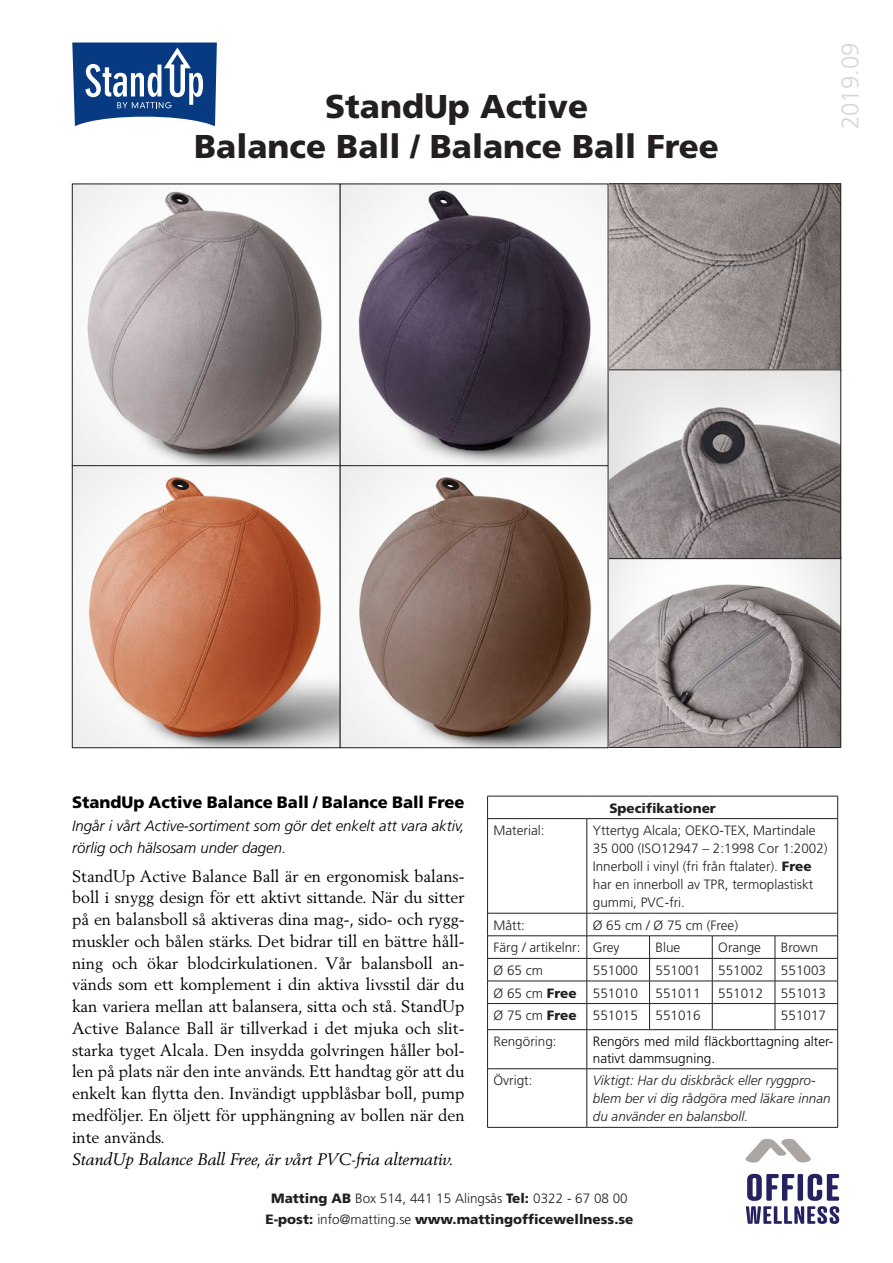
<style>
.page{position:relative;width:893px;height:1263px;background:#fff}
.page>*{position:absolute;margin:0;border:0;box-sizing:border-box;transform-origin:0 0}
.t1{font:900 33px "Frutiger";color:#231f20}
.t2{font:300 24px "Frutiger";color:#d5d6d8}
.t3{font:16.5px/21.8px "Berling";color:#000;text-align:justify}
.t4{font:italic 16.5px "Berling";color:#000}
.t5{font:900 16.5px "Frutiger";color:#000}
.t6{font:italic 300 15px/22.5px "Frutiger";color:#000}
.t7{font:300 13.5px/18px "Frutiger";color:#231f20}
.t8{font:italic 300 13.5px/18px "Frutiger";color:#231f20}
.t9{font:900 13.5px "Frutiger";color:#231f20}
.t10{font:300 13.5px/16.5px "Frutiger";color:#000}
.s1{font-weight:900}
.s2{font-weight:300}
</style>
<div class="page">
<svg style="left:746px;top:1139px;width:65px;height:23px"></svg>
<svg style="left:746px;top:1174px;width:93px;height:50px"></svg>
<img style="left:610px;top:559px;width:229px;height:187px">
<div style="left:608px;top:556px;width:233px;height:192px;border:1px solid #231f20"></div>
<img style="left:610px;top:186px;width:229px;height:183px">
<svg style="left:488px;top:797px;width:349px;height:330px"></svg>
<hr style="left:487px;top:796px;width:100px;height:1px;background:#231f20">
<svg style="left:487px;top:796px;width:1px;height:22px"></svg>
<hr style="left:587px;top:796px;width:62px;height:1px;background:#231f20">
<hr style="left:649px;top:796px;width:63px;height:1px;background:#231f20">
<hr style="left:712px;top:796px;width:63px;height:1px;background:#231f20">
<hr style="left:775px;top:796px;width:63px;height:1px;background:#231f20">
<svg style="left:837px;top:796px;width:1px;height:22px"></svg>
<hr style="left:487px;top:818px;width:100px;height:1px;background:#231f20">
<hr style="left:487px;top:819px;width:1px;height:94px;background:#231f20">
<hr style="left:587px;top:818px;width:62px;height:1px;background:#231f20">
<hr style="left:587px;top:819px;width:1px;height:94px;background:#231f20">
<hr style="left:649px;top:818px;width:63px;height:1px;background:#231f20">
<hr style="left:712px;top:818px;width:63px;height:1px;background:#231f20">
<hr style="left:775px;top:818px;width:63px;height:1px;background:#231f20">
<hr style="left:837px;top:819px;width:1px;height:94px;background:#231f20">
<svg style="left:487px;top:913px;width:351px;height:116px"></svg>
<hr style="left:487px;top:1029px;width:100px;height:1px;background:#231f20">
<hr style="left:487px;top:1030px;width:1px;height:38px;background:#231f20">
<hr style="left:587px;top:1029px;width:62px;height:1px;background:#231f20">
<hr style="left:587px;top:1030px;width:1px;height:38px;background:#231f20">
<hr style="left:649px;top:1029px;width:63px;height:1px;background:#231f20">
<hr style="left:712px;top:1029px;width:63px;height:1px;background:#231f20">
<hr style="left:775px;top:1029px;width:63px;height:1px;background:#231f20">
<hr style="left:837px;top:1030px;width:1px;height:38px;background:#231f20">
<hr style="left:487px;top:1068px;width:100px;height:1px;background:#231f20">
<hr style="left:487px;top:1069px;width:1px;height:58px;background:#231f20">
<hr style="left:587px;top:1068px;width:62px;height:1px;background:#231f20">
<hr style="left:587px;top:1069px;width:1px;height:58px;background:#231f20">
<hr style="left:649px;top:1068px;width:63px;height:1px;background:#231f20">
<hr style="left:712px;top:1068px;width:63px;height:1px;background:#231f20">
<hr style="left:775px;top:1068px;width:63px;height:1px;background:#231f20">
<hr style="left:837px;top:1069px;width:1px;height:58px;background:#231f20">
<hr style="left:487px;top:1127px;width:100px;height:1px;background:#231f20">
<hr style="left:587px;top:1127px;width:62px;height:1px;background:#231f20">
<hr style="left:649px;top:1127px;width:63px;height:1px;background:#231f20">
<hr style="left:712px;top:1127px;width:63px;height:1px;background:#231f20">
<hr style="left:775px;top:1127px;width:63px;height:1px;background:#231f20">
<svg style="left:72px;top:43px;width:145px;height:83px"></svg>
<img style="left:610px;top:372px;width:229px;height:185px">
<div style="left:608px;top:370px;width:233px;height:189px;border:1px solid #231f20"></div>
<img style="left:74px;top:186px;width:532px;height:560px">
<div style="left:72px;top:465px;width:268px;height:283px;border:1px solid #231f20"></div>
<div style="left:340px;top:465px;width:268px;height:283px;border:1px solid #231f20"></div>
<p class="t1" style="left:325px;top:87px;width:265px">StandUp Active</p>
<p class="t1" style="left:194px;top:126px;width:526px">Balance Ball / Balance Ball Free</p>
<p class="t2" style="left:837px;top:129px;width:88px;rotate:-90deg">2019.09</p>
<p class="t5" style="left:72px;top:792px;width:394px">StandUp Active Balance Ball / Balance Ball Free</p>
<p class="t6" style="left:72px;top:814px;width:394px">Ingår i vårt Active-sortiment som gör det enkelt att vara aktiv, rörlig och hälsosam under dagen.</p>
<p class="t3" style="left:72px;top:865px;width:394px">StandUp Active Balance Ball är en ergonomisk balans&shy;boll i snygg design för ett aktivt sittande. När du sitter på en balansboll så aktiveras dina mag-, sido- och rygg&shy;muskler och bålen stärks. Det bidrar till en bättre håll&shy;ning och ökar blodcirkulationen. Vår balansboll an&shy;vänds som ett komplement i din aktiva livsstil där du kan variera mellan att balansera, sitta och stå. StandUp Active Balance Ball är tillverkad i det mjuka och slit&shy;starka tyget Alcala. Den insydda golvringen håller bol&shy;len på plats när den inte används. Ett handtag gör att du enkelt kan flytta den. Invändigt uppblåsbar boll, pump medföljer. En öljett för upphängning av bollen när den inte används.</p>
<p class="t4" style="left:72px;top:1149px;width:383px">StandUp Balance Ball Free, är vårt PVC-fria alternativ.</p>
<p class="t9" style="left:609px;top:800px;width:108px">Specifikationer</p>
<p class="t7" style="left:494px;top:821px;width:52px">Material:</p>
<p class="t7" style="left:593px;top:821px;width:236px">Yttertyg Alcala; OEKO-TEX, Martindale<br>35 000 (ISO12947 – 2:1998 Cor 1:2002)</p>
<p class="t7" style="left:593px;top:857px;width:222px">Innerboll i vinyl (fri från ftalater). <span class="s1">Free </span>har en innerboll av TPR, termoplastiskt gummi, PVC-fri.</p>
<p class="t7" style="left:494px;top:916px;width:33px">Mått:</p>
<p class="t7" style="left:593px;top:916px;width:147px">Ø 65 cm / Ø 75 cm (Free)</p>
<p class="t7" style="left:494px;top:939px;width:88px">Färg / artikelnr:</p>
<p class="t7" style="left:593px;top:939px;width:28px">Grey</p>
<p class="t7" style="left:655px;top:939px;width:26px">Blue</p>
<p class="t7" style="left:718px;top:939px;width:44px">Orange</p>
<p class="t7" style="left:781px;top:939px;width:39px">Brown</p>
<p class="t7" style="left:494px;top:961px;width:51px">Ø 65 cm</p>
<p class="t7" style="left:593px;top:961px;width:47px">551000</p>
<p class="t7" style="left:655px;top:961px;width:47px">551001</p>
<p class="t7" style="left:718px;top:961px;width:47px">551002</p>
<p class="t7" style="left:781px;top:961px;width:47px">551003</p>
<p class="t7" style="left:494px;top:984px;width:85px">Ø 65 cm <span class="s1">Free</span></p>
<p class="t7" style="left:593px;top:984px;width:47px">551010</p>
<p class="t7" style="left:655px;top:984px;width:47px">551011</p>
<p class="t7" style="left:718px;top:984px;width:47px">551012</p>
<p class="t7" style="left:781px;top:984px;width:47px">551013</p>
<p class="t7" style="left:494px;top:1006px;width:85px">Ø 75 cm <span class="s1">Free</span></p>
<p class="t7" style="left:593px;top:1006px;width:47px">551015</p>
<p class="t7" style="left:655px;top:1006px;width:47px">551016</p>
<p class="t7" style="left:781px;top:1006px;width:47px">551017</p>
<p class="t7" style="left:494px;top:1032px;width:65px">Rengöring:</p>
<p class="t10" style="left:593px;top:1033px;width:242px">Rengörs med mild fläckborttagning alter&shy;nativt dammsugning.</p>
<p class="t7" style="left:494px;top:1072px;width:40px">Övrigt:</p>
<p class="t8" style="left:593px;top:1071px;width:239px">Viktigt: Har du diskbråck eller ryggpro&shy;blem ber vi dig rådgöra med läkare innan du använder en balansboll.</p>
<p class="t7" style="left:271px;top:1189px;width:358px"><span class="s1">Matting AB</span> Box 514, 441 15 Alingsås <span class="s1">Tel:</span> 0322 - 67 08 00</p>
<p class="t9" style="left:266px;top:1211px;width:369px">E-post: <span class="s2">info@matting.se</span> www.mattingofficewellness.se</p>
</div>
